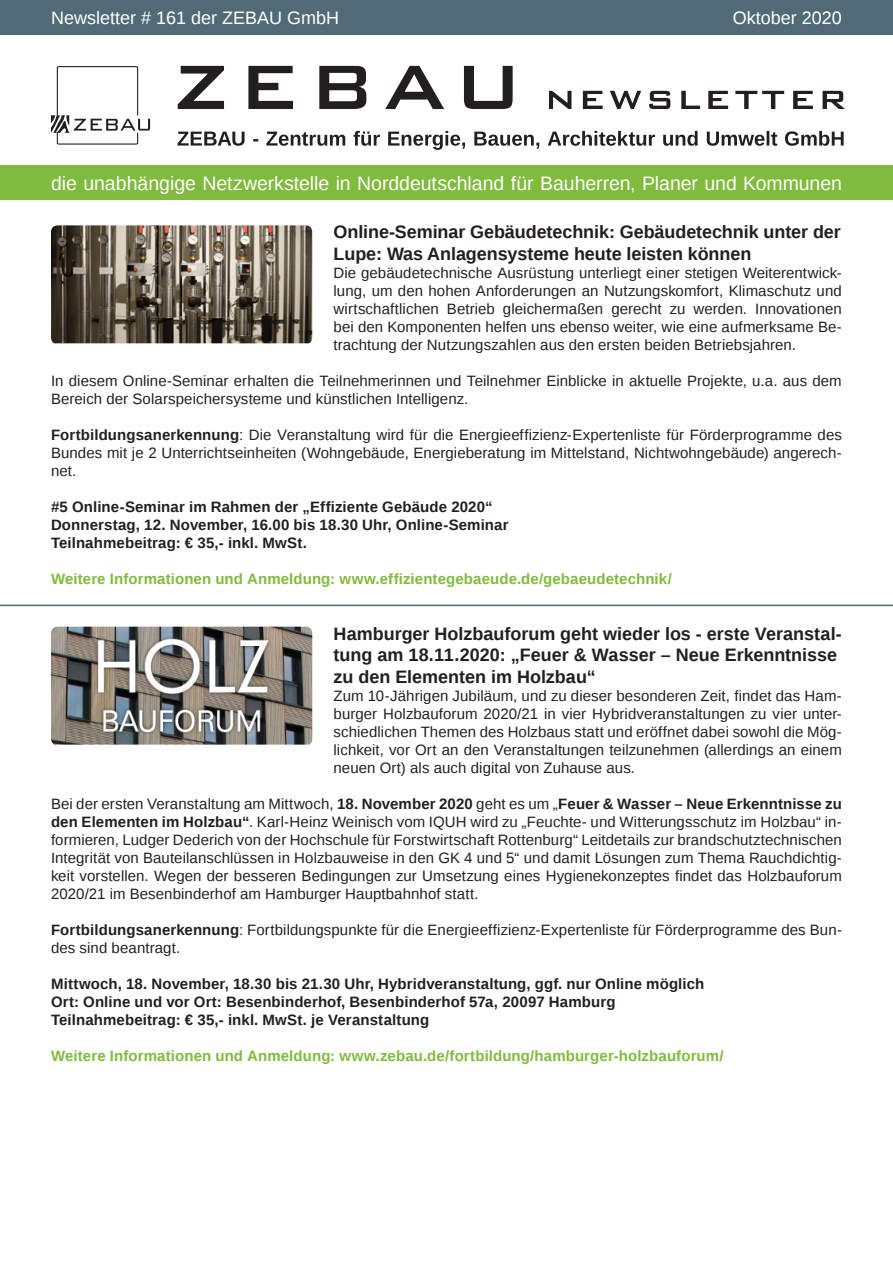
<style>
.page{position:relative;width:893px;height:1263px;background:#fff}
.page>*{position:absolute;margin:0;border:0;box-sizing:border-box;transform-origin:0 0}
.t1{font:19.5px "Liberation Sans";letter-spacing:-.005em;color:#fff}
.t2{font:700 18px/21.6px "Liberation Sans";letter-spacing:-.005em;color:#231f20}
.t3{font:18px "Liberation Sans";color:#fff}
.t4{font:15px/18px "Liberation Sans";letter-spacing:.005em;color:#231f20;text-align:justify}
.t5{font:700 15px/18px "Liberation Sans";letter-spacing:.005em;color:#231f20}
.t6{font:700 15px "Liberation Sans";letter-spacing:.005em;color:#80bb3d}
.s1{font-weight:700}
</style>
<div class="page">
<div style="left:0;top:0;width:893px;height:34px;background:#506a76"></div>
<div style="left:0;top:166px;width:893px;height:34px;background:#80bb3d"></div>
<svg style="left:178px;top:66px;width:667px;height:43px"></svg>
<svg style="left:177px;top:131px;width:667px;height:19px"></svg>
<svg style="left:51px;top:66px;width:99px;height:79px"></svg>
<img style="left:51px;top:225px;width:261px;height:118px">
<img style="left:51px;top:627px;width:261px;height:118px">
<hr style="left:0;top:605px;width:893px;height:1px;background:#506a76">
<p class="t3" style="left:51px;top:7px;width:290px">Newsletter # 161 der ZEBAU GmbH</p>
<p class="t3" style="left:733px;top:7px;width:111px">Oktober 2020</p>
<h1 class="t1" style="left:51px;top:172px;width:792px">die unabhängige Netzwerkstelle in Norddeutschland für Bauherren, Planer und Kommunen</h1>
<p class="t2" style="left:334px;top:221px;width:509px">Online-Seminar Gebäudetechnik: Gebäudetechnik unter der<br>Lupe: Was Anlagensysteme heute leisten können</p>
<p class="t4" style="left:334px;top:265px;width:510px">Die gebäudetechnische Ausrüstung unterliegt einer stetigen Weiterentwick&shy;lung, um den hohen Anforderungen an Nutzungskomfort, Klimaschutz und wirtschaftlichen Betrieb gleichermaßen gerecht zu werden. Innovationen bei den Komponenten helfen uns ebenso weiter, wie eine aufmerksame Be&shy;trachtung der Nutzungszahlen aus den ersten beiden Betriebsjahren.</p>
<p class="t4" style="left:51px;top:373px;width:792px">In diesem Online-Seminar erhalten die Teilnehmerinnen und Teilnehmer Einblicke in aktuelle Projekte, u.a. aus dem<br>Bereich der Solarspeichersysteme und künstlichen Intelligenz.</p>
<p class="t4" style="left:51px;top:427px;width:792px"><span class="s1">Fortbildungsanerkennung</span>: Die Veranstaltung wird für die Energieeffizienz-Expertenliste für Förderprogramme des Bundes mit je 2 Unterrichtseinheiten (Wohngebäude, Energieberatung im Mittelstand, Nichtwohngebäude) angerech&shy;net.</p>
<p class="t5" style="left:51px;top:498px;width:459px">#5 Online-Seminar im Rahmen der „Effiziente Gebäude 2020“<br>Donnerstag, 12. November, 16.00 bis 18.30 Uhr, Online-Seminar<br>Teilnahmebeitrag: € 35,- inkl. MwSt.</p>
<p class="t6" style="left:51px;top:569px;width:622px">Weitere Informationen und Anmeldung: www.effizientegebaeude.de/gebaeudetechnik/</p>
<p class="t2" style="left:334px;top:622px;width:510px">Hamburger Holzbauforum geht wieder los - erste Veranstal&shy;tung am 18.11.2020: „Feuer &amp; Wasser – Neue Erkenntnisse zu den Elementen im Holzbau“</p>
<p class="t4" style="left:334px;top:687px;width:510px">Zum 10-Jährigen Jubiläum, und zu dieser besonderen Zeit, findet das Ham&shy;burger Holzbauforum 2020/21 in vier Hybridveranstaltungen zu vier unter&shy;schiedlichen Themen des Holzbaus statt und eröffnet dabei sowohl die Mög&shy;lichkeit, vor Ort an den Veranstaltungen teilzunehmen (allerdings an einem neuen Ort) als auch digital von Zuhause aus.</p>
<p class="t4" style="left:51px;top:795px;width:792px">Bei der ersten Veranstaltung am Mittwoch, <span class="s1">18. November 2020</span> geht es um „<span class="s1">Feuer &amp; Wasser – Neue Erkenntnisse zu den Elementen im Holzbau“</span>. Karl-Heinz Weinisch vom IQUH wird zu „Feuchte- und Witterungsschutz im Holzbau“ in&shy;formieren, Ludger Dederich von der Hochschule für Forstwirtschaft Rottenburg“ Leitdetails zur brandschutztechnischen Integrität von Bauteilanschlüssen in Holzbauweise in den GK 4 und 5“ und damit Lösungen zum Thema Rauchdichtig&shy;keit vorstellen. Wegen der besseren Bedingungen zur Umsetzung eines Hygienekonzeptes findet das Holzbauforum 2020/21 im Besenbinderhof am Hamburger Hauptbahnhof statt.</p>
<p class="t4" style="left:51px;top:921px;width:792px"><span class="s1">Fortbildungsanerkennung</span>: Fortbildungspunkte für die Energieeffizienz-Expertenliste für Förderprogramme des Bun&shy;des sind beantragt.</p>
<p class="t5" style="left:51px;top:974px;width:655px">Mittwoch, 18. November, 18.30 bis 21.30 Uhr, Hybridveranstaltung, ggf. nur Online möglich<br>Ort: Online und vor Ort: Besenbinderhof, Besenbinderhof 57a, 20097 Hamburg<br>Teilnahmebeitrag: € 35,- inkl. MwSt. je Veranstaltung</p>
<p class="t6" style="left:51px;top:1045px;width:674px">Weitere Informationen und Anmeldung: www.zebau.de/fortbildung/hamburger-holzbauforum/</p>
</div>
